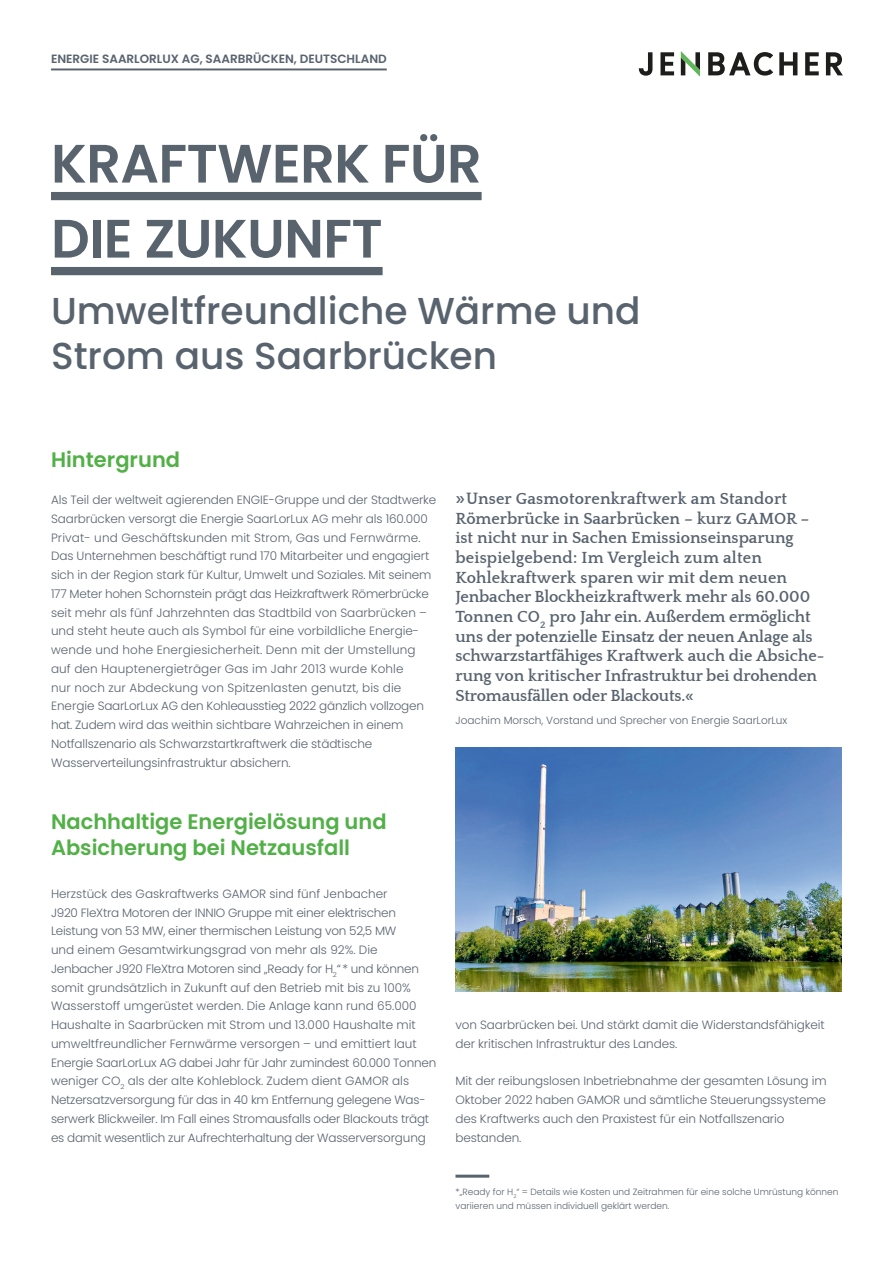
<style>
.page{position:relative;width:893px;height:1263px;background:#fff}
.page>*{position:absolute;margin:0;border:0;box-sizing:border-box;transform-origin:0 0}
.t1{font:600 54px/75px "Poppins";letter-spacing:-.01em;color:#58636e}
.t2{font:500 37.5px/45px "Poppins";color:#58636e}
.t3{font:600 21px/25.2px "Poppins";color:#51b046}
.t4{font:700 16.5px/19.6px "Quattrocento";color:#58636e}
.t5{font:300 12px/18.8px "Poppins";letter-spacing:-.01em;color:#58636e}
.t6{font:600 12px "Poppins";color:#58636e}
.t7{font:300 10.5px "Poppins";color:#58636e}
.t8{font:300 9px/13.5px "Poppins";color:#58636e}
.s1{font-size:18px}
</style>
<div class="page">
<svg style="left:708px;top:52px;width:65px;height:24px"></svg>
<svg style="left:779px;top:52px;width:18px;height:23px"></svg>
<svg style="left:805px;top:52px;width:14px;height:23px"></svg>
<svg style="left:826px;top:52px;width:17px;height:23px"></svg>
<svg style="left:660px;top:52px;width:14px;height:23px"></svg>
<svg style="left:639px;top:52px;width:13px;height:24px"></svg>
<svg style="left:681px;top:51px;width:19px;height:26px"></svg>
<hr style="left:51px;top:68px;width:336px;height:2px;background:#58636e">
<div style="left:51px;top:192px;width:431px;height:8px;background:#58636e"></div>
<div style="left:51px;top:267px;width:332px;height:8px;background:#58636e"></div>
<img style="left:455px;top:748px;width:387px;height:244px">
<hr style="left:455px;top:1175px;width:34px;height:3px;background:#58636e">
<p class="t6" style="left:51px;top:52px;width:337px">ENERGIE SAARLORLUX AG, SAARBRÜCKEN, DEUTSCHLAND</p>
<h1 class="t1" style="left:51px;top:126px;width:432px">KRAFTWERK FÜR<br>DIE ZUKUNFT</h1>
<h2 class="t2" style="left:51px;top:288px;width:591px">Umweltfreundliche Wärme und<br>Strom aus Saarbrücken</h2>
<h3 class="t3" style="left:51px;top:447px;width:131px">Hintergrund</h3>
<p class="t5" style="left:51px;top:490px;width:387px">Als Teil der weltweit agierenden ENGIE-Gruppe und der Stadtwerke Saarbrücken versorgt die Energie SaarLorLux AG mehr als 160.000<br>Privat- und Geschäftskunden mit Strom, Gas und Fernwärme.<br>Das Unternehmen beschäftigt rund 170 Mitarbeiter und engagiert sich in der Region stark für Kultur, Umwelt und Soziales. Mit seinem 177 Meter hohen Schornstein prägt das Heizkraftwerk Römerbrücke seit mehr als fünf Jahrzehnten das Stadtbild von Saarbrücken – und steht heute auch als Symbol für eine vorbildliche Energie&shy;wende und hohe Energiesicherheit. Denn mit der Umstellung auf den Hauptenergieträger Gas im Jahr 2013 wurde Kohle<br>nur noch zur Abdeckung von Spitzenlasten genutzt, bis die Energie SaarLorLux AG den Kohleausstieg 2022 gänzlich vollzogen hat. Zudem wird das weithin sichtbare Wahrzeichen in einem Notfallszenario als Schwarzstartkraftwerk die städtische Wasserverteilungsinfrastruktur absichern.</p>
<h3 class="t3" style="left:51px;top:809px;width:337px">Nachhaltige Energielösung und<br>Absicherung bei Netzausfall</h3>
<p class="t5" style="left:51px;top:884px;width:387px">Herzstück des Gaskraftwerks GAMOR sind fünf Jenbacher<br>J920 FleXtra Motoren der INNIO Gruppe mit einer elektrischen Leistung von 53 MW, einer thermischen Leistung von 52,5 MW<br>und einem Gesamtwirkungsgrad von mehr als 92%. Die Jenbacher J920 FleXtra Motoren sind „Ready for H<sub>2</sub>“ * und können somit grundsätzlich in Zukunft auf den Betrieb mit bis zu 100% Wasserstoff umgerüstet werden. Die Anlage kann rund 65.000<br>Haushalte in Saarbrücken mit Strom und 13.000 Haushalte mit umweltfreundlicher Fernwärme versorgen – und emittiert laut Energie SaarLorLux AG dabei Jahr für Jahr zumindest 60.000 Tonnen weniger CO<sub>2</sub> als der alte Kohleblock. Zudem dient GAMOR als Netzersatzversorgung für das in 40 km Entfernung gelegene Was&shy;serwerk Blickweiler. Im Fall eines Stromausfalls oder Blackouts trägt es damit wesentlich zur Aufrechterhaltung der Wasserversorgung</p>
<p class="t4" style="left:455px;top:489px;width:370px"><span class="s1">»</span>Unser Gasmotorenkraftwerk am Standort Römerbrücke in Saarbrücken – kurz GAMOR – ist nicht nur in Sachen Emissionseinsparung beispielgebend: Im Vergleich zum alten Kohlekraftwerk sparen wir mit dem neuen Jenbacher Blockheizkraftwerk mehr als 60.000<br>Tonnen CO<sub>2</sub> pro Jahr ein. Außerdem ermöglicht uns der potenzielle Einsatz der neuen Anlage als schwarzstartfähiges Kraftwerk auch die Absiche&shy;rung von kritischer Infrastruktur bei drohenden Stromausfällen oder Blackouts.«</p>
<p class="t7" style="left:455px;top:714px;width:333px">Joachim Morsch, Vorstand und Sprecher von Energie SaarLorLux</p>
<p class="t5" style="left:455px;top:1015px;width:371px">von Saarbrücken bei. Und stärkt damit die Widerstandsfähigkeit der kritischen Infrastruktur des Landes.</p>
<p class="t5" style="left:455px;top:1072px;width:373px">Mit der reibungslosen Inbetriebnahme der gesamten Lösung im Oktober 2022 haben GAMOR und sämtliche Steuerungssysteme des Kraftwerks auch den Praxistest für ein Notfallszenario bestanden.</p>
<p class="t8" style="left:455px;top:1185px;width:384px">*„Ready for H<sub>2</sub>“ = Details wie Kosten und Zeitrahmen für eine solche Umrüstung können variieren und müssen individuell geklärt werden.</p>
</div>
